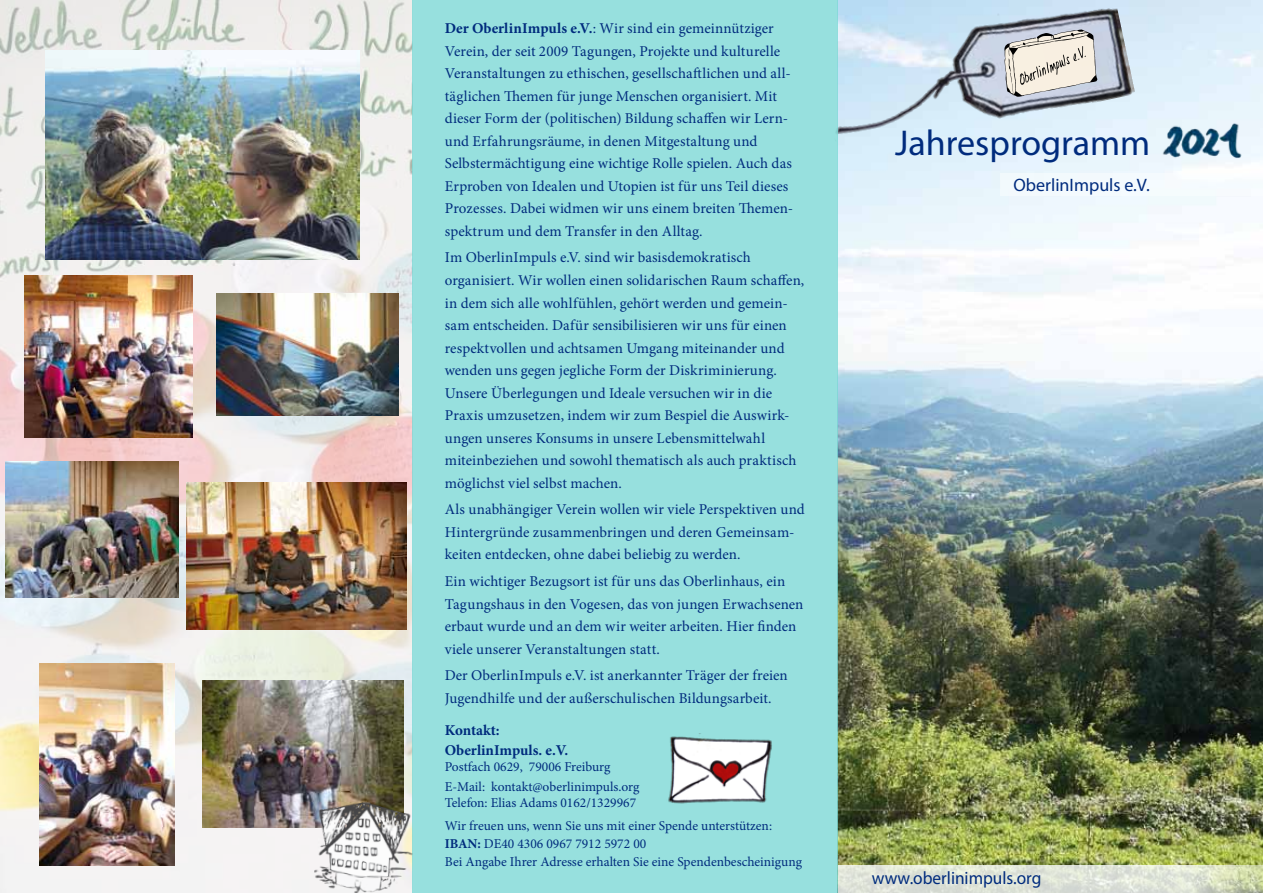
<style>
.page{position:relative;width:1263px;height:893px;background:#fff}
.page>*{position:absolute;margin:0;border:0;box-sizing:border-box;transform-origin:0 0}
.t1{font:36px "Myriad Pro";color:#002b7d}
.t2{font:18px "Myriad Pro";color:#002b7d;scale:.96 1}
.t3{font:18px "Myriad Pro";color:#002b7d}
.t4{font:15px/22.5px "Minion Pro";letter-spacing:.005em;color:#002b7d}
.t5{font:700 15px/19.5px "Minion Pro";color:#002b7d}
.t6{font:13.5px/20.4px "Minion Pro";color:#002b7d}
.s1{font-weight:700}
</style>
<div class="page">
<img style="left:0;top:0;width:412px;height:893px">
<img style="left:838px;top:0;width:425px;height:893px">
<img style="left:838px;top:0;width:297px;height:157px">
<div style="left:412px;top:0;width:426px;height:893px;background:#97e0de"></div>
<svg style="left:839px;top:865px;width:424px;height:28px;background:#dde2d3"></svg>
<div style="left:1000px;top:173px;width:263px;height:23px;background:#f4fafd"></div>
<svg style="left:1004px;top:29px;width:93px;height:68px;background:#d1cdc7"></svg>
<img style="left:1157px;top:116px;width:99px;height:53px">
<img style="left:668px;top:736px;width:104px;height:68px">
<img style="left:5px;top:461px;width:173px;height:136px">
<img style="left:186px;top:483px;width:220px;height:146px">
<img style="left:203px;top:680px;width:200px;height:147px">
<img style="left:25px;top:275px;width:167px;height:163px">
<img style="left:46px;top:51px;width:313px;height:208px">
<img style="left:313px;top:796px;width:100px;height:97px">
<img style="left:40px;top:663px;width:134px;height:202px">
<img style="left:216px;top:294px;width:183px;height:121px">
<p class="t4" style="left:445px;top:17px;width:350px"><span class="s1">Der OberlinImpuls e.V.</span>: Wir sind ein gemeinnütziger Verein, der seit 2009 Tagungen, Projekte und kulturelle Veranstaltungen zu ethischen, gesellschaftlichen und all&shy;täglichen Themen für junge Menschen organisiert. Mit dieser Form der (politischen) Bildung schaffen wir Lern&shy;und Erfahrungsräume, in denen Mitgestaltung und Selbstermächtigung eine wichtige Rolle spielen. Auch das Erproben von Idealen und Utopien ist für uns Teil dieses Prozesses. Dabei widmen wir uns einem breiten Themen&shy;spektrum und dem Transfer in den Alltag.</p>
<p class="t4" style="left:445px;top:247px;width:361px">Im OberlinImpuls e.V. sind wir basisdemokratisch organisiert. Wir wollen einen solidarischen Raum schaffen, in dem sich alle wohlfühlen, gehört werden und gemein&shy;sam entscheiden. Dafür sensibilisieren wir uns für einen respektvollen und achtsamen Umgang miteinander und wenden uns gegen jegliche Form der Diskriminierung.<br>Unsere Überlegungen und Ideale versuchen wir in die Praxis umzusetzen, indem wir zum Bespiel die Auswirk&shy;ungen unseres Konsums in unsere Lebensmittelwahl miteinbeziehen und sowohl thematisch als auch praktisch möglichst viel selbst machen.</p>
<p class="t4" style="left:445px;top:498px;width:361px">Als unabhängiger Verein wollen wir viele Perspektiven und<br>Hintergründe zusammenbringen und deren Gemeinsam&shy;keiten entdecken, ohne dabei beliebig zu werden.</p>
<p class="t4" style="left:445px;top:570px;width:360px">Ein wichtiger Bezugsort ist für uns das Oberlinhaus, ein Tagungshaus in den Vogesen, das von jungen Erwachsenen erbaut wurde und an dem wir weiter arbeiten. Hier finden viele unserer Veranstaltungen statt.</p>
<p class="t4" style="left:445px;top:664px;width:344px">Der OberlinImpuls e.V. ist anerkannter Träger der freien<br>Jugendhilfe und der außerschulischen Bildungsarbeit.</p>
<p class="t5" style="left:445px;top:720px;width:125px">Kontakt:<br>OberlinImpuls. e.V.</p>
<p class="t6" style="left:445px;top:756px;width:196px">Postfach 0629, 79006 Freiburg<br>E-Mail: kontakt@oberlinimpuls.org</p>
<p class="t6" style="left:445px;top:792px;width:329px;line-height:22.2px">Telefon: Elias Adams 0162/1329967<br>Wir freuen uns, wenn Sie uns mit einer Spende unterstützen:</p>
<p class="t6" style="left:445px;top:834px;width:359px;line-height:18px"><span class="s1">IBAN:</span> DE40 4306 0967 7912 5972 00<br>Bei Angabe Ihrer Adresse erhalten Sie eine Spendenbescheinigung</p>
<h1 class="t1" style="left:895px;top:120px;width:256px">Jahresprogramm</h1>
<p class="t3" style="left:1013px;top:174px;width:138px">OberlinImpuls e.V.</p>
<p class="t2" style="left:872px;top:867px;width:178px">www.oberlinimpuls.org</p>
</div>
